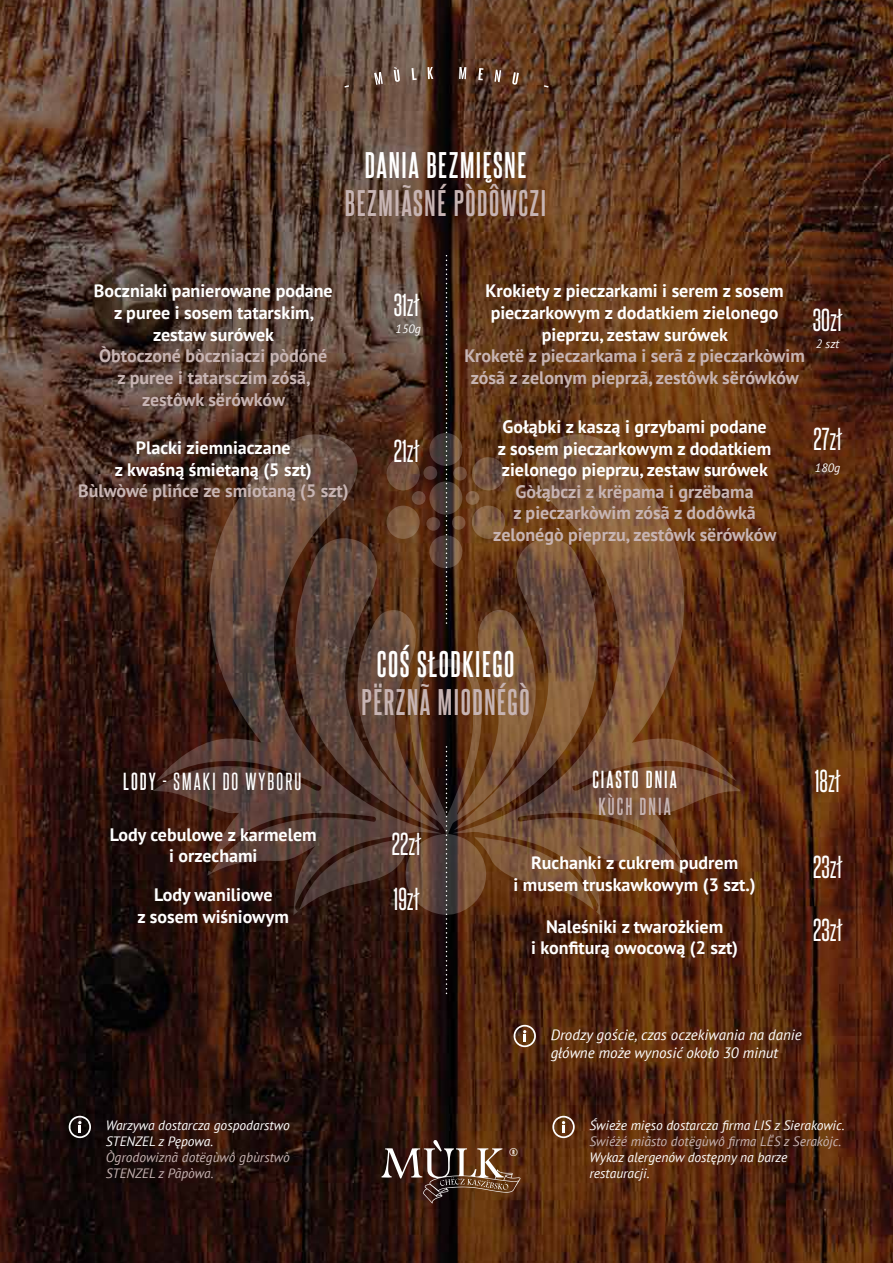
<style>
.page{position:relative;width:893px;height:1263px;background:#fff}
.page>*{position:absolute;margin:0;border:0;box-sizing:border-box;transform-origin:0 0}
.t1{font:700 31.5px "Steelfish Rg";letter-spacing:.05em;color:#c7b4b3}
.t2{font:700 31.5px "Steelfish Rg";letter-spacing:.05em;color:#fff}
.t3{font:27px/54.4px "Steelfish Rg";color:#fff}
.t4{font:21px "Steelfish Rg";letter-spacing:.1em;color:#fff}
.t5{font:700 21px "Steelfish Rg";letter-spacing:.1em;color:#fff}
.t6{font:700 21px "Steelfish Rg";letter-spacing:.1em;color:#c7b4b3}
.t7{font:700 18px/21.6px "PT Sans";color:#fff;text-align:center}
.t8{font:700 18px/21.6px "PT Sans";color:#c7b4b3;text-align:center}
.t9{font:italic 15px/18px "PT Sans";color:#fff}
.t10{font:italic 13.5px/16.2px "PT Sans";color:#fff}
.t11{font:italic 13.5px/16.2px "PT Sans";color:#c7b4b3}
.t12{font:italic 12px "PT Sans";letter-spacing:.01em;color:#fff}
.t13{font:11.7px "Alternate Got No 1 D";color:#fff}
.s1{font-weight:700}
</style>
<div class="page">
<img style="left:0;top:0;width:893px;height:1263px">
<svg style="left:453px;top:433px;width:287px;height:482px;background:#6e4122"></svg>
<svg style="left:153px;top:433px;width:288px;height:482px;background:#4a2f24"></svg>
<svg style="left:352px;top:607px;width:191px;height:308px;background:#432e25"></svg>
<svg style="left:454px;top:538px;width:145px;height:292px;background:#6e472d"></svg>
<svg style="left:293px;top:535px;width:146px;height:295px;background:#583b2c"></svg>
<svg style="left:299px;top:837px;width:120px;height:72px;background:#482f27"></svg>
<svg style="left:474px;top:837px;width:120px;height:73px;background:#734828"></svg>
<svg style="left:472px;top:457px;width:33px;height:33px"></svg>
<svg style="left:386px;top:505px;width:34px;height:34px"></svg>
<svg style="left:472px;top:505px;width:33px;height:34px"></svg>
<svg style="left:429px;top:481px;width:33px;height:34px"></svg>
<svg style="left:387px;top:457px;width:33px;height:33px"></svg>
<svg style="left:429px;top:535px;width:33px;height:33px"></svg>
<svg style="left:429px;top:433px;width:33px;height:33px"></svg>
<svg style="left:423px;top:466px;width:15px;height:14px"></svg>
<svg style="left:466px;top:491px;width:13px;height:14px"></svg>
<svg style="left:412px;top:491px;width:14px;height:14px"></svg>
<svg style="left:452px;top:516px;width:13px;height:14px"></svg>
<svg style="left:453px;top:467px;width:14px;height:13px"></svg>
<svg style="left:426px;top:517px;width:14px;height:14px"></svg>
<svg style="left:381px;top:1140px;width:139px;height:63px;background:#5e4232"></svg>
<svg style="left:344px;top:85px;width:5px;height:3px"></svg>
<svg style="left:374px;top:72px;width:9px;height:13px"></svg>
<svg style="left:394px;top:67px;width:6px;height:15px"></svg>
<svg style="left:412px;top:68px;width:5px;height:12px"></svg>
<svg style="left:427px;top:67px;width:6px;height:12px"></svg>
<svg style="left:459px;top:67px;width:7px;height:12px"></svg>
<svg style="left:478px;top:68px;width:5px;height:12px"></svg>
<svg style="left:494px;top:70px;width:7px;height:12px"></svg>
<svg style="left:512px;top:72px;width:7px;height:13px"></svg>
<svg style="left:544px;top:85px;width:5px;height:3px"></svg>
<svg style="left:446px;top:256px;width:1px;height:368px"></svg>
<svg style="left:446px;top:747px;width:1px;height:248px"></svg>
<svg style="left:512px;top:1025px;width:25px;height:22px"></svg>
<svg style="left:551px;top:1116px;width:25px;height:22px"></svg>
<svg style="left:68px;top:1116px;width:24px;height:22px"></svg>
<h1 class="t2" style="left:365px;top:146px;width:163px">DANIA BEZMIĘSNE</h1>
<h1 class="t1" style="left:345px;top:184px;width:203px">BEZMIÃSNÉ PÒDÔWCZI</h1>
<p class="t7" style="left:94px;top:280px;width:240px">Boczniaki panierowane podane z puree i sosem tatarskim, zestaw surówek</p>
<p class="t8" style="left:99px;top:345px;width:230px">Òbtoczoné bòczniaczi pòdóné z puree i tatarsczim zósã, zestôwk sërówków</p>
<p class="t7" style="left:115px;top:436px;width:198px">Placki ziemniaczane<br>z kwaśną śmietaną (5 szt)</p>
<p class="t8" style="left:78px;top:480px;width:272px">Bùlwòwé plińce ze smiotaną (5 szt)</p>
<h2 class="t3" style="left:394px;top:277px;width:27px">31zł</h2>
<p class="t12" style="left:396px;top:321px;width:27px">150g</p>
<h2 class="t3" style="left:394px;top:423px;width:27px">21zł</h2>
<p class="t7" style="left:486px;top:280px;width:300px">Krokiety z pieczarkami i serem z sosem pieczarkowym z dodatkiem zielonego pieprzu, zestaw surówek</p>
<p class="t8" style="left:464px;top:345px;width:342px">Kroketë z pieczarkama i serã z pieczarkòwim zósã z zelonym pieprzã, zestôwk sërówków</p>
<h2 class="t3" style="left:813px;top:292px;width:31px">30zł</h2>
<p class="t12" style="left:816px;top:336px;width:25px">2 szt</p>
<p class="t7" style="left:498px;top:415px;width:275px;text-align:left">Gołąbki z kaszą i grzybami podane z sosem pieczarkowym z dodatkiem zielonego pieprzu, zestaw surówek</p>
<p class="t8" style="left:493px;top:480px;width:285px">Gòłąbczi z krëpama i grzëbama<br>z pieczarkòwim zósã z dodôwkã zelonégò pieprzu, zestôwk sërówków</p>
<h2 class="t3" style="left:813px;top:411px;width:30px">27zł</h2>
<p class="t12" style="left:815px;top:460px;width:27px">180g</p>
<p class="t4" style="left:123px;top:768px;width:180px"><span class="s1">LODY -</span> SMAKI DO WYBORU</p>
<p class="t7" style="left:110px;top:823px;width:208px">Lody cebulowe z karmelem i orzechami</p>
<p class="t7" style="left:138px;top:883px;width:153px">Lody waniliowe<br>z sosem wiśniowym</p>
<h1 class="t2" style="left:377px;top:645px;width:139px">COŚ SŁODKIEGO</h1>
<h1 class="t1" style="left:362px;top:682px;width:169px">PËRZNÃ MIODNÉGÒ</h1>
<p class="t5" style="left:592px;top:766px;width:86px">CIASTO DNIA</p>
<p class="t6" style="left:598px;top:794px;width:74px">KÙCH DNIA</p>
<h2 class="t3" style="left:392px;top:816px;width:31px">22zł<br>19zł</h2>
<p class="t7" style="left:513px;top:852px;width:244px">Ruchanki z cukrem pudrem<br>i musem truskawkowym (3 szt.)</p>
<p class="t7" style="left:531px;top:915px;width:208px">Naleśniki z twarożkiem<br>i konfiturą owocową (2 szt)</p>
<h2 class="t3" style="left:815px;top:753px;width:27px">18zł</h2>
<h2 class="t3" style="left:813px;top:838px;width:31px">23zł</h2>
<h2 class="t3" style="left:813px;top:902px;width:31px">23zł</h2>
<p class="t9" style="left:551px;top:1025px;width:253px">Drodzy goście, czas oczekiwania na danie główne może wynosić około 30 minut</p>
<p class="t10" style="left:106px;top:1116px;width:185px">Warzywa dostarcza gospodarstwo<br>STENZEL z Pępowa.</p>
<p class="t11" style="left:106px;top:1149px;width:186px">Ògrodowiznã dotëgùwô gbùrstwò<br>STENZEL z Pãpòwa.</p>
<p class="t13" style="left:509px;top:1146px;width:10px">®</p>
<p class="t10" style="left:589px;top:1116px;width:257px">Świeże mięso dostarcza firma LIS z Sierakowic.</p>
<p class="t11" style="left:589px;top:1132px;width:253px">Swiéżé miãsto dotëgùwô firma LËS z Serakòjc.</p>
<p class="t10" style="left:589px;top:1149px;width:199px">Wykaz alergenów dostępny na barze restauracji.</p>
</div>
